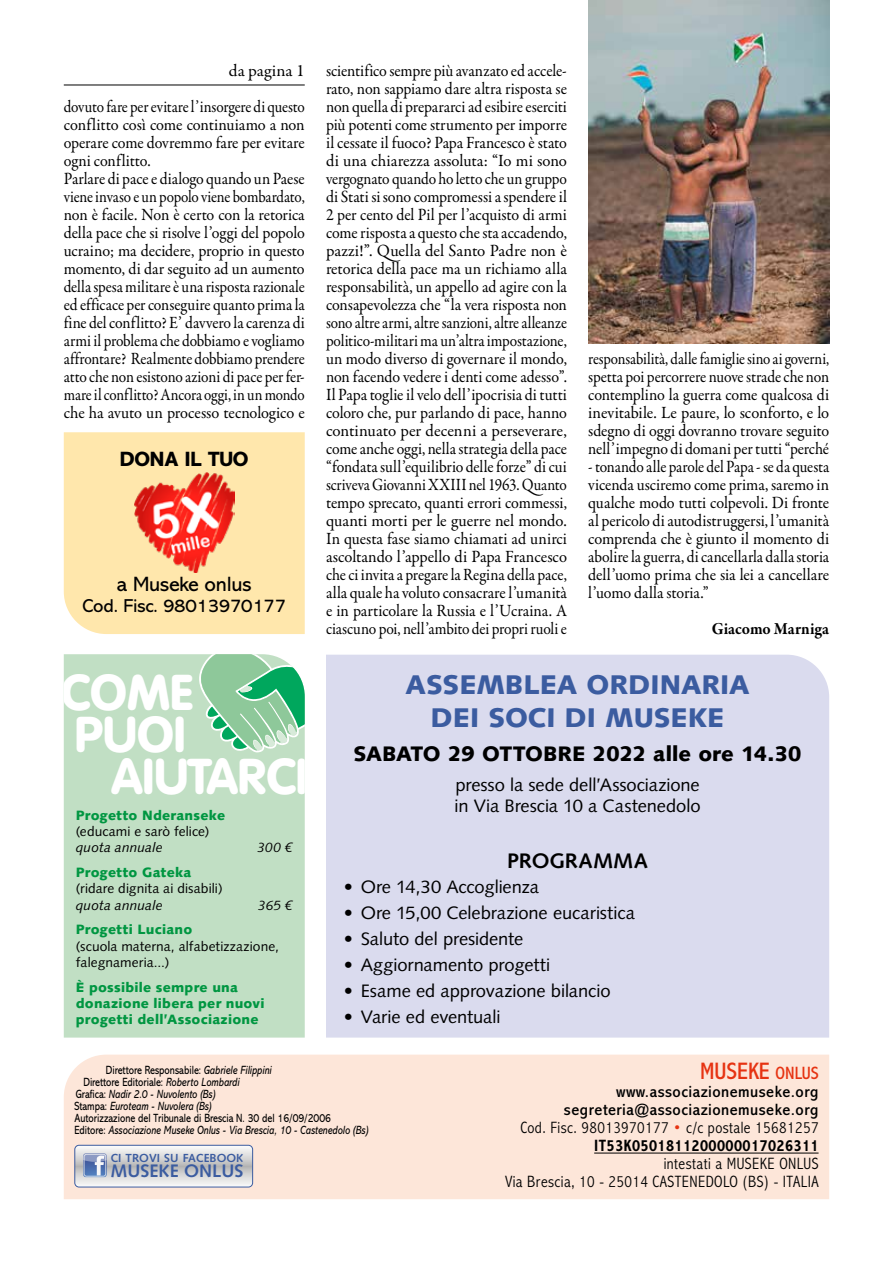
<style>
.page{position:relative;width:893px;height:1263px;background:#fff}
.page>*{position:absolute;margin:0;border:0;box-sizing:border-box;transform-origin:0 0}
.t1{font:900 49.5px "VAG Rounded Std";color:#fff}
.t2{font:900 27px/32.4px "Syntax LT Std";color:#3b5ca0;text-align:center}
.t3{font:condensed 24px "Abadi MT Std";color:#e63312}
.t4{font:900 21px "Syntax LT Std";letter-spacing:-.005em;color:#000}
.t5{font:700 21px "Syntax LT Std";color:#000}
.t6{font:20.85px "Abadi MT Std";letter-spacing:-.01em;color:#000}
.t7{font:800 20.85px "Abadi MT Std";letter-spacing:-.01em;color:#000}
.t8{font:18.75px "Abadi MT Std";letter-spacing:-.01em;color:#000}
.t9{font:700 18.15px "Syntax LT Std";color:#3b5ca0}
.t10{font:18px/21.6px "Syntax LT Std";letter-spacing:-.005em;color:#000}
.t11{font:17.25px/18px "Garamond Premr Pro";letter-spacing:-.005em;color:#000;text-align:justify;scale:.93 1}
.t12{font:17.25px/18px "Garamond Premr Pro";letter-spacing:-.005em;color:#000;scale:.88 1}
.t13{font:17.25px/18px "Garamond Premr Pro";letter-spacing:-.005em;color:#000;text-align:justify;scale:.9 1}
.t14{font:17.25px/18px "Garamond Premr Pro";letter-spacing:-.005em;color:#000;text-align:justify;scale:.87 1}
.t15{font:700 17.25px "Garamond Premr Pro";letter-spacing:.005em;color:#000;scale:.93 1}
.t16{font:17.25px "Garamond Premr Pro";letter-spacing:-.005em;color:#000}
.t17{font:condensed 16.5px/18px "Abadi MT Std";letter-spacing:.025em;color:#000;text-align:right;scale:1.1 1}
.t18{font:300 condensed 16.5px/18px "Abadi MT Std";letter-spacing:.025em;color:#000;text-align:right}
.t19{font:900 13.5px/16.2px "Syntax LT Std";letter-spacing:.015em;color:#009641}
.t20{font:13.5px/16.2px "Syntax LT Std";letter-spacing:.005em;color:#000}
.t21{font:italic 13.5px "Syntax LT Std";letter-spacing:.005em;color:#000}
.t22{font:12px "Abadi MT Std";color:#000;scale:.8 1}
.t23{font:italic 12px "Abadi MT Std";color:#000;scale:.8 1}
.t24{font:700 11.7px "Syntax LT Std";color:#3b5ca0}
.s1{font-style:italic}
.s2{font-style:normal}
.s3{font-size:18px}
.s4{font-weight:300}
.s5{font-weight:300;color:#e63312}
.s6{font-weight:700}
</style>
<div class="page">
<div style="left:64px;top:1054px;width:765px;height:145px;background:#fde6d9"></div>
<hr style="left:594px;top:1153px;width:225px;height:1px;background:#000">
<svg style="left:75px;top:1145px;width:178px;height:42px;background:#d8d9d8"></svg>
<div style="left:74px;top:1145px;width:179px;height:42px;border:1px solid #3b5ca0;border-radius:4px"></div>
<svg style="left:83px;top:1153px;width:24px;height:24px"></svg>
<div style="left:84px;top:1154px;width:22px;height:22px;border:1px solid #f6f6f7;border-radius:2px"></div>
<img style="left:588px;top:0;width:241px;height:343px">
<div style="left:326px;top:655px;width:503px;height:382px;background:#dadbee"></div>
<div style="left:64px;top:432px;width:241px;height:202px;background:#ffe7ac"></div>
<hr style="left:64px;top:85px;width:241px;height:1px;background:#000">
<div style="left:64px;top:654px;width:241px;height:383px;background:#c1dfc4"></div>
<svg style="left:196px;top:654px;width:109px;height:98px;background:#8dcea5"></svg>
<img style="left:134px;top:473px;width:100px;height:100px">
<p class="t16" style="left:229px;top:60px;width:77px">da pagina 1</p>
<p class="t12" style="left:64px;top:98px;width:275px">dovuto fare per evitare l’insorgere di questo conflitto così come continuiamo a non operare come dovremmo fare per evitare ogni conflitto.<br>Parlare di pace e dialogo quando un Paese viene invaso e un popolo viene bombardato, non è facile. Non è certo con la retorica della pace che si risolve l’oggi del popolo ucraino; ma decidere, proprio in questo momento, di dar seguito ad un aumento della spesa militare è una risposta razionale ed efficace per conseguire quanto prima la fine del conflitto? E’ davvero la carenza di armi il problema che dobbiamo e vogliamo affrontare? Realmente dobbiamo prendere atto che non esistono azioni di pace per fer&shy;mare il conflitto? Ancora oggi, in un mondo che ha avuto un processo tecnologico e</p>
<p class="t7" style="left:120px;top:448px;width:130px">DONA IL TUO</p>
<p class="t6" style="left:117px;top:573px;width:136px">a Museke onlus</p>
<p class="t8" style="left:82px;top:596px;width:205px">Cod. Fisc. 98013970177</p>
<h1 class="t1" style="left:61px;top:663px;width:134px">COME</h1>
<h1 class="t1" style="left:75px;top:705px;width:112px">PUOI</h1>
<h1 class="t1" style="left:111px;top:747px;width:198px">AIUTARCI</h1>
<p class="t19" style="left:76px;top:807px;width:151px">Progetto Nderanseke</p>
<p class="t20" style="left:76px;top:823px;width:135px">(educami e sarò felice)</p>
<p class="t21" style="left:76px;top:840px;width:88px">quota annuale</p>
<p class="t21" style="left:257px;top:840px;width:37px">300 €</p>
<p class="t19" style="left:76px;top:864px;width:117px">Progetto Gateka</p>
<p class="t20" style="left:76px;top:881px;width:148px">(ridare dignita ai disabili)</p>
<p class="t21" style="left:76px;top:897px;width:88px">quota annuale</p>
<p class="t21" style="left:258px;top:897px;width:36px">365 €</p>
<p class="t19" style="left:76px;top:922px;width:118px">Progetti Luciano</p>
<p class="t20" style="left:76px;top:938px;width:205px">(scuola materna, alfabetizzazione, falegnameria...)</p>
<p class="t19" style="left:76px;top:979px;width:190px">È possibile sempre una donazione libera per nuovi progetti dell’Associazione</p>
<p class="t11" style="left:326px;top:62px;width:261px">scientifico sempre più avanzato ed accele&shy;rato, non sappiamo dare altra risposta se non quella di prepararci ad esibire eserciti più potenti come strumento per imporre il cessate il fuoco? Papa Francesco è stato di una chiarezza assoluta: “Io mi sono vergognato quando ho letto che un gruppo di Stati si sono compromessi a spendere il 2 per cento del Pil per l’acquisto di armi come risposta a questo che sta accadendo, pazzi!”. Quella del Santo Padre non è retorica della pace ma un richiamo alla responsabilità, un appello ad agire con la consapevolezza che “la vera risposta non sono altre armi, altre sanzioni, altre alleanze politico-militari ma un’altra impostazione, un modo diverso di governare il mondo, non facendo vedere i denti come adesso”.<br>Il Papa toglie il velo dell’ipocrisia di tutti coloro che, pur parlando di pace, hanno continuato per decenni a perseverare, come anche oggi, nella strategia della pace “fondata sull’equilibrio delle forze” di cui scriveva Giovanni XXIII nel 1963. Quanto tempo sprecato, quanti errori commessi, quanti morti per le guerre nel mondo.<br>In questa fase siamo chiamati ad unirci ascoltando l’appello di Papa Francesco che ci invita a pregare la Regina della pace, alla quale ha voluto consacrare l’umanità e in particolare la Russia e l’Ucraina. A ciascuno poi, nell’ambito dei propri ruoli e</p>
<p class="t14" style="left:588px;top:350px;width:278px">responsabilità, dalle famiglie sino ai governi, spetta poi percorrere nuove strade che non contemplino la guerra come qualcosa di inevitabile. Le paure, lo sconforto, e lo sdegno di oggi dovranno trovare seguito nell’impegno di domani per tutti “perché</p>
<p class="t13" style="left:588px;top:458px;width:269px">- tonando alle parole del Papa - se da questa vicenda usciremo come prima, saremo in qualche modo tutti colpevoli. Di fronte al pericolo di autodistruggersi, l’umanità comprenda che è giunto il momento di abolire la guerra, di cancellarla dalla storia dell’uomo prima che sia lei a cancellare l’uomo dalla storia.”</p>
<p class="t15" style="left:712px;top:618px;width:128px">Giacomo Marniga</p>
<h2 class="t2" style="left:405px;top:669px;width:346px">ASSEMBLEA ORDINARIA<br>DEI SOCI DI MUSEKE</h2>
<p class="t4" style="left:353px;top:741px;width:450px">SABATO 29 OTTOBRE 2022 alle ore 14.30</p>
<p class="t10" style="left:455px;top:774px;width:247px">presso la sede dell’Associazione in Via Brescia 10 a Castenedolo</p>
<p class="t5" style="left:507px;top:848px;width:142px">PROGRAMMA</p>
<p class="t10" style="left:344px;top:876px;width:197px">• Ore 14,30 Accoglienza</p>
<p class="t10" style="left:344px;top:902px;width:293px">• Ore 15,00 Celebrazione eucaristica</p>
<p class="t10" style="left:344px;top:928px;width:181px">• Saluto del presidente</p>
<p class="t10" style="left:344px;top:954px;width:208px">• Aggiornamento progetti</p>
<p class="t10" style="left:344px;top:980px;width:268px">• Esame ed approvazione bilancio</p>
<p class="t10" style="left:344px;top:1006px;width:158px">• Varie ed eventuali</p>
<p class="t22" style="left:106px;top:1063px;width:209px">Direttore Responsabile: <span class="s1">Gabriele Filippini</span></p>
<p class="t22" style="left:83px;top:1075px;width:197px">Direttore Editoriale: <span class="s1">Roberto Lombardi</span></p>
<p class="t23" style="left:76px;top:1088px;width:176px"><span class="s2">Grafica:</span> Nadir 2.0 - Nuvolento (Bs)</p>
<p class="t23" style="left:74px;top:1100px;width:173px"><span class="s2">Stampa:</span> Euroteam - Nuvolera (Bs)</p>
<p class="t22" style="left:74px;top:1111px;width:322px">Autorizzazione del Tribunale di Brescia N. 30 del 16/09/2006</p>
<p class="t23" style="left:74px;top:1124px;width:369px"><span class="s2">Editore:</span> Associazione Museke Onlus - Via Brescia, 10 - Castenedolo (Bs)</p>
<p class="t24" style="left:110px;top:1151px;width:135px">CI TROVI SU FACEBOOK</p>
<p class="t9" style="left:110px;top:1160px;width:135px">MUSEKE ONLUS</p>
<h3 class="t3" style="left:700px;top:1058px;width:120px">MUSEKE <span class="s3">ONLUS</span></h3>
<p class="t17" style="left:520px;top:1083px;width:273px">www.associazionemuseke.org segreteria@associazionemuseke.org<br><span class="s4">Cod. Fisc. 98013970177</span> <span class="s5">•</span> <span class="s4">c/c postale 15681257<br></span><span class="s6">IT53K0501811200000017026311</span></p>
<p class="t18" style="left:505px;top:1155px;width:315px">intestati a MUSEKE ONLUS<br>Via Brescia, 10 - 25014 CASTENEDOLO (BS) - ITALIA</p>
</div>
